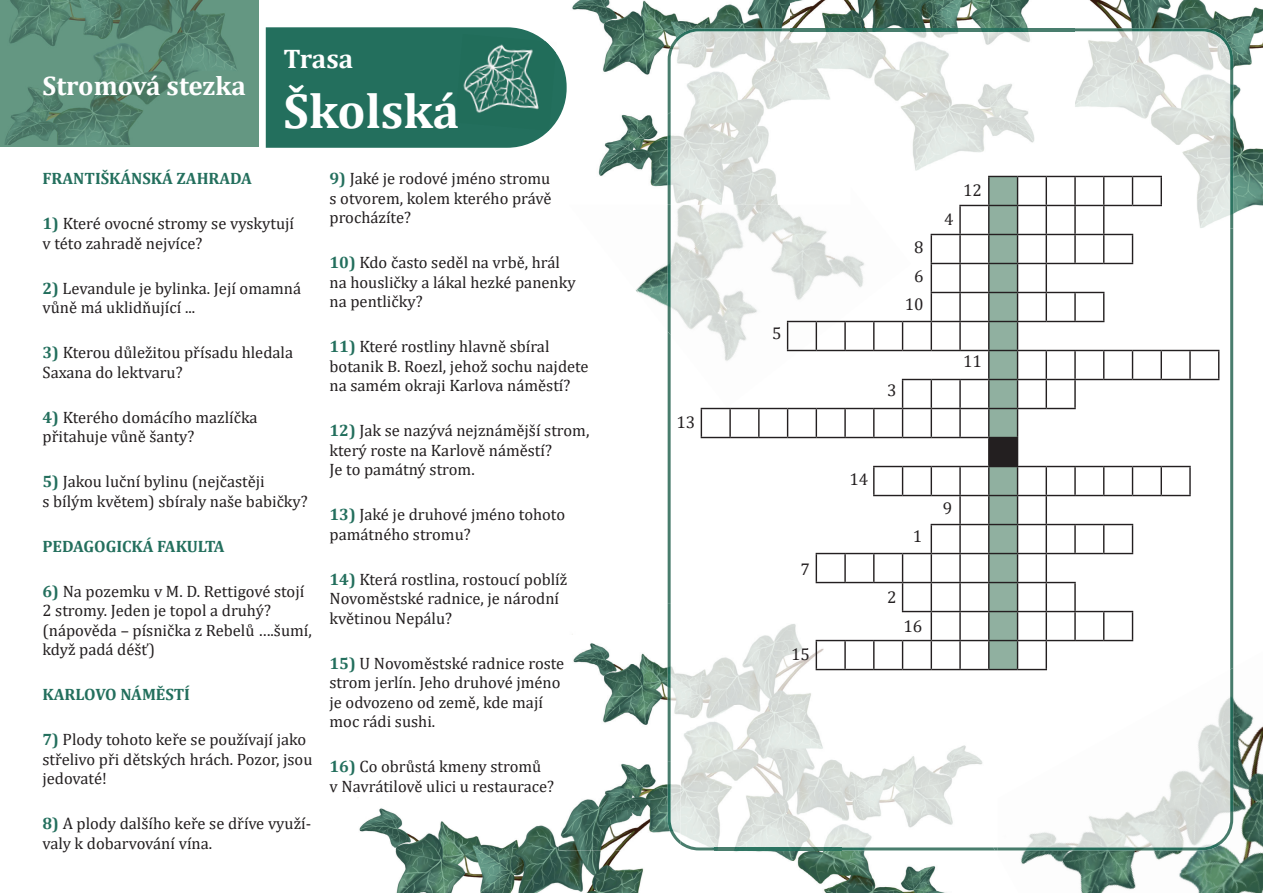
<style>
.page{position:relative;width:1263px;height:893px;background:#fff}
.page>*{position:absolute;margin:0;border:0;box-sizing:border-box;transform-origin:0 0}
.t1{font:700 49.5px "Cambria";color:#fff}
.t2{font:700 27px "Cambria";color:#fff}
.t3{font:17.1px/28.5px "Cambria";color:#231f20;text-align:center}
.t4{font:16.5px/19.5px "Cambria";color:#231f20}
.t5{font:700 16.5px "Cambria";color:#236f5d}
.s1{font-weight:700;color:#236f5d}
</style>
<div class="page">
<img style="left:636px;top:205px;width:32px;height:126px">
<img style="left:572px;top:0;width:125px;height:115px">
<img style="left:697px;top:0;width:332px;height:28px">
<img style="left:598px;top:115px;width:70px;height:90px">
<img style="left:734px;top:850px;width:315px;height:43px">
<img style="left:1089px;top:0;width:174px;height:228px">
<img style="left:1233px;top:651px;width:30px;height:121px">
<img style="left:1049px;top:850px;width:108px;height:43px">
<img style="left:1157px;top:772px;width:106px;height:121px">
<img style="left:1154px;top:881px;width:27px;height:12px">
<img style="left:358px;top:797px;width:286px;height:96px">
<img style="left:572px;top:604px;width:142px;height:247px">
<img style="left:714px;top:850px;width:128px;height:1px">
<img style="left:559px;top:761px;width:121px;height:90px">
<img style="left:677px;top:205px;width:24px;height:23px">
<img style="left:671px;top:115px;width:105px;height:90px">
<img style="left:842px;top:745px;width:141px;height:102px">
<img style="left:791px;top:28px;width:283px;height:142px">
<img style="left:791px;top:110px;width:47px;height:60px">
<img style="left:1051px;top:31px;width:23px;height:145px">
<img style="left:973px;top:798px;width:10px;height:49px">
<img style="left:714px;top:670px;width:128px;height:177px">
<svg style="left:668px;top:228px;width:565px;height:440px"></svg>
<img style="left:668px;top:115px;width:3px;height:220px">
<img style="left:668px;top:28px;width:123px;height:87px">
<img style="left:714px;top:847px;width:279px;height:3px">
<img style="left:1074px;top:28px;width:159px;height:200px">
<img style="left:998px;top:668px;width:235px;height:182px">
<svg style="left:993px;top:847px;width:5px;height:8px"></svg>
<img style="left:668px;top:604px;width:46px;height:246px">
<img style="left:668px;top:761px;width:12px;height:83px">
<svg style="left:266px;top:27px;width:301px;height:121px;background:#2f7766"></svg>
<svg style="left:701px;top:176px;width:518px;height:494px"></svg>
<img style="left:0;top:0;width:257px;height:145px">
<img style="left:556px;top:41px;width:1px;height:90px">
<img style="left:458px;top:34px;width:98px;height:97px">
<img style="left:455px;top:87px;width:3px;height:36px">
<h2 class="t2" style="left:43px;top:67px;width:205px">Stromová stezka</h2>
<h2 class="t2" style="left:284px;top:40px;width:71px">Trasa</h2>
<h1 class="t1" style="left:284px;top:76px;width:177px">Školská</h1>
<p class="t5" style="left:43px;top:167px;width:211px">FRANTIŠKÁNSKÁ ZAHRADA</p>
<p class="t4" style="left:43px;top:214px;width:253px"><span class="s1">1)</span> Které ovocné stromy se vyskytují v této zahradě nejvíce?</p>
<p class="t4" style="left:43px;top:278px;width:260px"><span class="s1">2)</span> Levandule je bylinka. Její omamná vůně má uklidňující ...</p>
<p class="t4" style="left:43px;top:343px;width:252px"><span class="s1">3)</span> Kterou důležitou přísadu hledala<br>Saxana do lektvaru?</p>
<p class="t4" style="left:43px;top:407px;width:217px"><span class="s1">4)</span> Kterého domácího mazlíčka přitahuje vůně šanty?</p>
<p class="t4" style="left:43px;top:472px;width:267px"><span class="s1">5)</span> Jakou luční bylinu (nejčastěji<br>s bílým květem) sbíraly naše babičky?</p>
<p class="t5" style="left:43px;top:534px;width:183px">PEDAGOGICKÁ FAKULTA</p>
<p class="t4" style="left:43px;top:581px;width:271px"><span class="s1">6)</span> Na pozemku v M. D. Rettigové stojí<br>2 stromy. Jeden je topol a druhý? (nápověda – písnička z Rebelů ….šumí, když padá déšť)</p>
<p class="t5" style="left:43px;top:683px;width:149px">KARLOVO NÁMĚSTÍ</p>
<p class="t4" style="left:43px;top:730px;width:271px"><span class="s1">7)</span> Plody tohoto keře se používají jako střelivo při dětských hrách. Pozor, jsou jedovaté!</p>
<p class="t4" style="left:43px;top:814px;width:270px"><span class="s1">8)</span> A plody dalšího keře se dříve využí&shy;valy k dobarvování vína.</p>
<p class="t4" style="left:330px;top:169px;width:223px;text-align:justify"><span class="s1">9)</span> Jaké je rodové jméno stromu s otvorem, kolem kterého právě procházíte?</p>
<p class="t4" style="left:330px;top:253px;width:248px"><span class="s1">10)</span> Kdo často seděl na vrbě, hrál na housličky a lákal hezké panenky na pentličky?</p>
<p class="t4" style="left:330px;top:337px;width:261px"><span class="s1">11)</span> Které rostliny hlavně sbíral botanik B. Roezl, jehož sochu najdete na samém okraji Karlova náměstí?</p>
<p class="t4" style="left:330px;top:421px;width:261px"><span class="s1">12)</span> Jak se nazývá nejznámější strom, který roste na Karlově náměstí?<br>Je to památný strom.</p>
<p class="t4" style="left:330px;top:505px;width:237px"><span class="s1">13)</span> Jaké je druhové jméno tohoto památného stromu?</p>
<p class="t4" style="left:330px;top:569px;width:239px"><span class="s1">14)</span> Která rostlina, rostoucí poblíž<br>Novoměstské radnice, je národní květinou Nepálu?</p>
<p class="t4" style="left:330px;top:653px;width:236px"><span class="s1">15)</span> U Novoměstské radnice roste strom jerlín. Jeho druhové jméno je odvozeno od země, kde mají moc rádi sushi.</p>
<p class="t4" style="left:330px;top:757px;width:226px"><span class="s1">16)</span> Co obrůstá kmeny stromů<br>v Navrátilově ulici u restaurace?</p>
<p class="t3" style="left:676px;top:408px;width:20px">13</p>
<p class="t3" style="left:772px;top:319px;width:11px">5</p>
<p class="t3" style="left:801px;top:555px;width:11px">7</p>
<p class="t3" style="left:791px;top:640px;width:20px">15</p>
<p class="t3" style="left:905px;top:233px;width:20px">8<br>6<br>10</p>
<p class="t3" style="left:887px;top:376px;width:11px">3</p>
<p class="t3" style="left:944px;top:205px;width:11px">4</p>
<p class="t3" style="left:963px;top:176px;width:20px">12</p>
<p class="t3" style="left:963px;top:347px;width:20px">11</p>
<p class="t3" style="left:849px;top:465px;width:20px">14</p>
<p class="t3" style="left:913px;top:522px;width:11px">1</p>
<p class="t3" style="left:887px;top:583px;width:11px">2</p>
<p class="t3" style="left:903px;top:612px;width:20px">16</p>
<p class="t3" style="left:943px;top:493px;width:11px">9</p>
</div>
